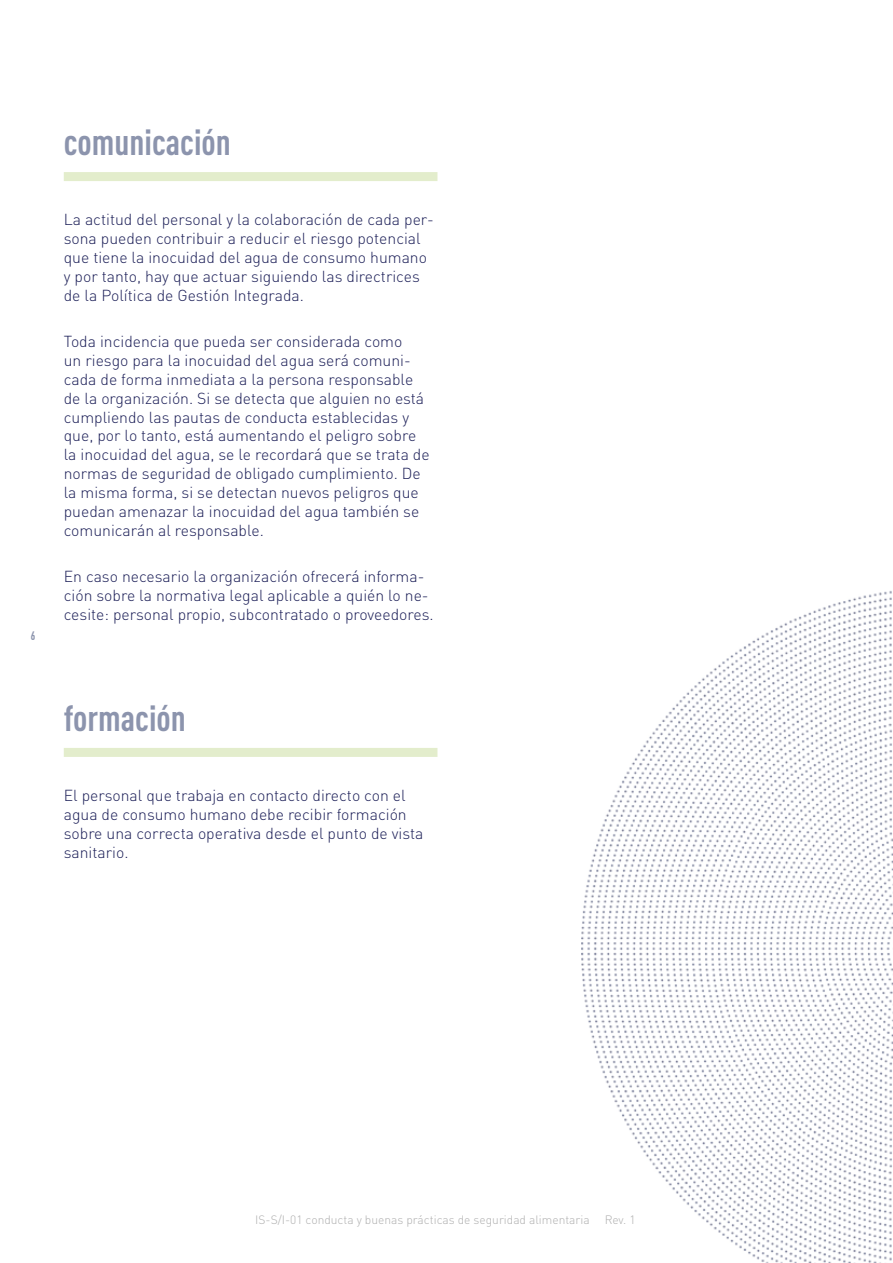
<style>
.page{position:relative;width:893px;height:1263px;background:#fff}
.page>*{position:absolute;margin:0;border:0;box-sizing:border-box;transform-origin:0 0}
.t1{font:700 condensed 36px "DIN Pro";color:#8c94ad}
.t2{font:300 15.75px/18.9px "DIN Pro";color:#1a1d56}
.t3{font:300 12px "DIN Pro";color:#aeaeae}
.t4{font:700 12px "DIN Condensed";color:#8c94ad}
</style>
<div class="page">
<div style="left:64px;top:172px;width:373px;height:9px;background:#e3edcc"></div>
<div style="left:64px;top:748px;width:373px;height:9px;background:#e3edcc"></div>
<img style="left:581px;top:591px;width:312px;height:672px">
<p class="t4" style="left:31px;top:629px;width:6px">6</p>
<h1 class="t1" style="left:64px;top:115px;width:169px">comunicación</h1>
<p class="t2" style="left:64px;top:208px;width:371px">La actitud del personal y la colaboración de cada per&shy;sona pueden contribuir a reducir el riesgo potencial que tiene la inocuidad del agua de consumo humano y por tanto, hay que actuar siguiendo las directrices de la Política de Gestión Integrada.</p>
<p class="t2" style="left:64px;top:330px;width:367px">Toda incidencia que pueda ser considerada como<br>un riesgo para la inocuidad del agua será comuni&shy;cada de forma inmediata a la persona responsable de la organización. Si se detecta que alguien no está cumpliendo las pautas de conducta establecidas y que, por lo tanto, está aumentando el peligro sobre la inocuidad del agua, se le recordará que se trata de normas de seguridad de obligado cumplimiento. De la misma forma, si se detectan nuevos peligros que puedan amenazar la inocuidad del agua también se comunicarán al responsable.</p>
<p class="t2" style="left:64px;top:566px;width:371px">En caso necesario la organización ofrecerá informa&shy;ción sobre la normativa legal aplicable a quién lo ne&shy;cesite: personal propio, subcontratado o proveedores.</p>
<h1 class="t1" style="left:64px;top:691px;width:124px">formación</h1>
<p class="t2" style="left:64px;top:784px;width:361px">El personal que trabaja en contacto directo con el agua de consumo humano debe recibir formación sobre una correcta operativa desde el punto de vista sanitario.</p>
<p class="t3" style="left:255px;top:1210px;width:336px">IS-S/I-01 conducta y buenas prácticas de seguridad alimentaria</p>
<p class="t3" style="left:605px;top:1210px;width:32px">Rev. 1</p>
</div>
